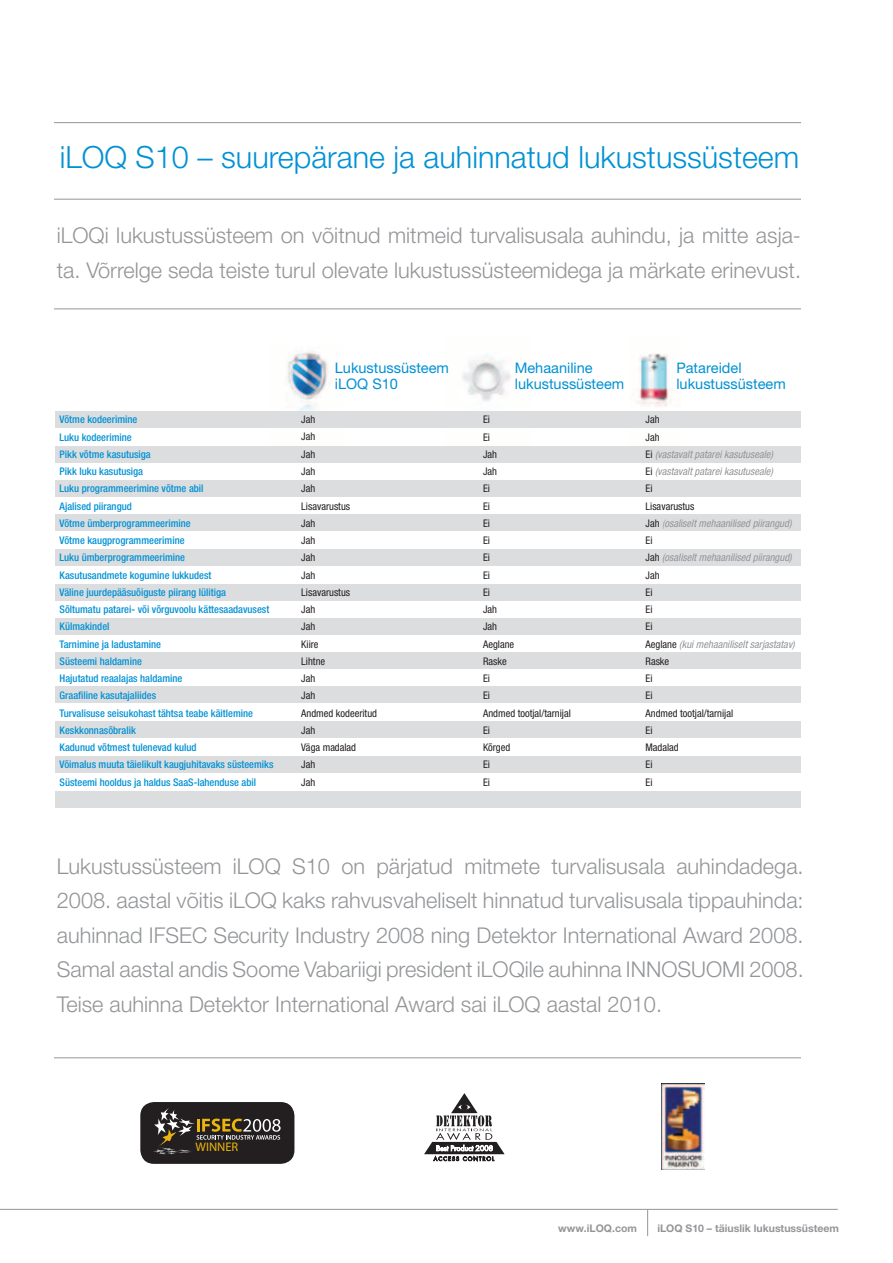
<style>
.page{position:relative;width:893px;height:1263px;background:#fff}
.page>*{position:absolute;margin:0;border:0;box-sizing:border-box;transform-origin:0 0}
.t1{font:300 30.6px "Helvetica Neue LT Pro";color:#0091d4}
.t2{font:300 21.75px/34.5px "Helvetica Neue LT Pro";color:#939598}
.t3{font:14.55px/16.5px "Helvetica Neue LT Pro";color:#0091d4}
.t4{font:12.45px "Myriad Pro";color:#ebb40e}
.t5{font:500 condensed 10.5px/17.2px "Helvetica Neue LT Pro";color:#0091d4}
.t6{font:italic condensed 10.5px/17.2px "Helvetica Neue LT Pro";color:#939598}
.t7{font:condensed 10.5px/17.2px "Helvetica Neue LT Pro";color:#231f20}
.t8{font:700 10.5px "Helvetica Neue LT Pro";color:#939598}
.s1{font-style:normal;color:#231f20}
.s2{font-weight:300}
</style>
<div class="page">
<div style="left:56px;top:756px;width:745px;height:16px;background:#dcdddf"></div>
<div style="left:56px;top:722px;width:745px;height:16px;background:#dcdddf"></div>
<div style="left:56px;top:791px;width:745px;height:16px;background:#dcdddf"></div>
<hr style="left:54px;top:122px;width:747px;height:1px;background:#939598">
<hr style="left:54px;top:1057px;width:747px;height:1px;background:#939598">
<hr style="left:54px;top:199px;width:747px;height:1px;background:#939598">
<hr style="left:54px;top:308px;width:747px;height:1px;background:#939598">
<div style="left:140px;top:1102px;width:154px;height:62px;background:#231f20;border-radius:14px"></div>
<svg style="left:153px;top:1108px;width:128px;height:47px"></svg>
<svg style="left:424px;top:1093px;width:81px;height:68px"></svg>
<img style="left:661px;top:1083px;width:43px;height:87px">
<hr style="left:0;top:1209px;width:838px;height:1px;background:#939598">
<svg style="left:647px;top:1210px;width:1px;height:26px"></svg>
<img style="left:445px;top:355px;width:86px;height:73px">
<img style="left:630px;top:353px;width:51px;height:75px">
<img style="left:271px;top:351px;width:73px;height:77px">
<div style="left:56px;top:687px;width:745px;height:16px;background:#dcdddf"></div>
<div style="left:56px;top:584px;width:745px;height:16px;background:#dcdddf"></div>
<div style="left:56px;top:619px;width:745px;height:16px;background:#dcdddf"></div>
<div style="left:56px;top:653px;width:745px;height:16px;background:#dcdddf"></div>
<div style="left:56px;top:549px;width:745px;height:17px;background:#dcdddf"></div>
<div style="left:56px;top:446px;width:745px;height:16px;background:#dcdddf"></div>
<div style="left:56px;top:481px;width:745px;height:16px;background:#dcdddf"></div>
<div style="left:56px;top:411px;width:745px;height:16px;background:#dcdddf"></div>
<div style="left:56px;top:515px;width:745px;height:16px;background:#dcdddf"></div>
<h1 class="t1" style="left:60px;top:139px;width:741px">iLOQ S10 – suurepärane ja auhinnatud lukustussüsteem</h1>
<h2 class="t2" style="left:57px;top:218px;width:746px">iLOQi lukustussüsteem on võitnud mitmeid turvalisusala auhindu, ja mitte asja&shy;ta. Võrrelge seda teiste turul olevate lukustussüsteemidega ja märkate erinevust.</h2>
<h3 class="t3" style="left:335px;top:359px;width:116px">Lukustussüsteem iLOQ S10</h3>
<h3 class="t3" style="left:515px;top:359px;width:111px">Mehaaniline lukustussüsteem</h3>
<h3 class="t3" style="left:676px;top:359px;width:111px">Patareidel lukustussüsteem</h3>
<p class="t7" style="left:301px;top:411px;width:77px">Jah<br>Jah<br>Jah<br>Jah<br>Jah<br>Lisavarustus<br>Jah<br>Jah<br>Jah<br>Jah<br>Lisavarustus<br>Jah<br>Jah<br>Kiire<br>Lihtne<br>Jah<br>Jah<br>Andmed kodeeritud<br>Jah<br>Väga madalad<br>Jah<br>Jah</p>
<p class="t5" style="left:60px;top:411px;width:215px">Võtme kodeerimine<br>Luku kodeerimine<br>Pikk võtme kasutusiga<br>Pikk luku kasutusiga<br>Luku programmeerimine võtme abil<br>Ajalised piirangud<br>Võtme ümberprogrammeerimine<br>Võtme kaugprogrammeerimine<br>Luku ümberprogrammeerimine<br>Kasutusandmete kogumine lukkudest<br>Väline juurdepääsuõiguste piirang lülitiga<br>Sõltumatu patarei- või võrguvoolu kättesaadavusest<br>Külmakindel<br>Tarnimine ja ladustamine<br>Süsteemi haldamine<br>Hajutatud reaalajas haldamine<br>Graafiline kasutajaliides<br>Turvalisuse seisukohast tähtsa teabe käitlemine<br>Keskkonnasõbralik<br>Kadunud võtmest tulenevad kulud<br>Võimalus muuta täielikult kaugjuhitavaks süsteemiks<br>Süsteemi hooldus ja haldus SaaS-lahenduse abil</p>
<p class="t7" style="left:483px;top:411px;width:89px">Ei<br>Ei<br>Jah<br>Jah<br>Ei<br>Ei<br>Ei<br>Ei<br>Ei<br>Ei<br>Ei<br>Jah<br>Jah<br>Aeglane<br>Raske<br>Ei<br>Ei<br>Andmed tootjal/tarnijal<br>Ei<br>Kõrged<br>Ei<br>Ei</p>
<p class="t6" style="left:646px;top:411px;width:151px"><span class="s1">Jah<br>Jah<br>Ei</span> (vastavalt patarei kasutuseale)<br><span class="s1">Ei</span> (vastavalt patarei kasutuseale)<br><span class="s1">Ei<br>Lisavarustus<br>Jah</span> <span class="s2">(</span>osaliselt mehaanilised piirangud)<br><span class="s1">Ei<br>Jah</span> (osaliselt mehaanilised piirangud)<br><span class="s1">Jah<br>Ei<br>Ei<br>Ei<br>Aeglane</span> (kui mehaaniliselt sarjastatav)<br><span class="s1">Raske<br>Ei<br>Ei<br>Andmed tootjal/tarnijal<br>Ei<br>Madalad<br>Ei<br>Ei</span></p>
<p class="t2" style="left:57px;top:848px;width:748px;text-align:justify">Lukustussüsteem iLOQ S10 on pärjatud mitmete turvalisusala auhindadega.<br>2008. aastal võitis iLOQ kaks rahvusvaheliselt hinnatud turvalisusala tippauhinda: auhinnad IFSEC Security Industry 2008 ning Detektor International Award 2008.<br>Samal aastal andis Soome Vabariigi president iLOQile auhinna INNOSUOMI 2008.<br>Teise auhinna Detektor International Award sai iLOQ aastal 2010.</p>
<p class="t4" style="left:196px;top:1139px;width:44px">WINNER</p>
<p class="t8" style="left:558px;top:1222px;width:80px">www.iLOQ.com</p>
<p class="t8" style="left:657px;top:1222px;width:183px">iLOQ S10 – täiuslik lukustussüsteem</p>
</div>
